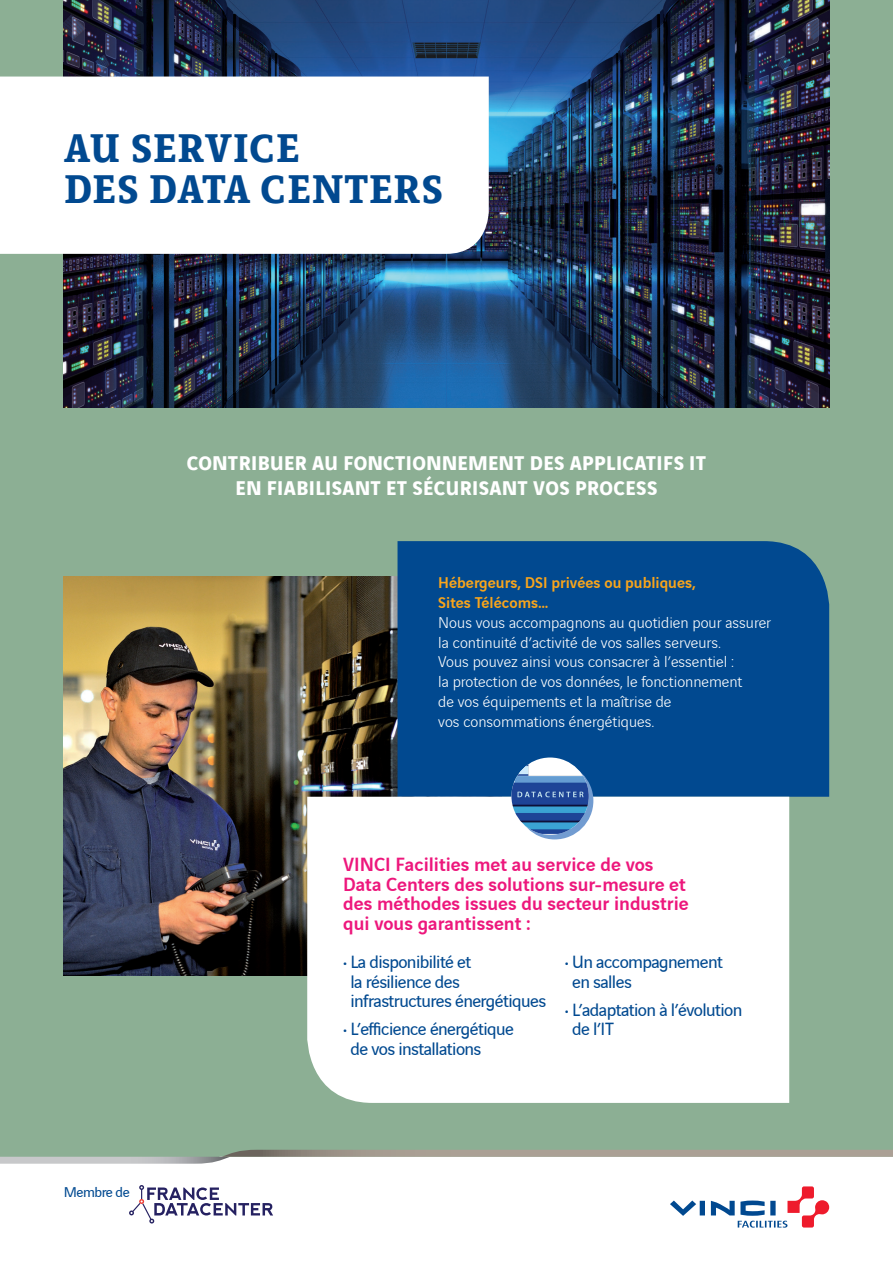
<style>
.page{position:relative;width:893px;height:1263px;background:#8caf94}
.page>*{position:absolute;margin:0;border:0;box-sizing:border-box;transform-origin:0 0}
.t1{font:700 42.3px/40.5px "Vinci Serif";letter-spacing:.02em;color:#014990}
.t2{font:700 21px/25.2px "Vinci Sans";letter-spacing:.02em;color:#fff;text-align:center}
.t3{font:500 20.25px/19.5px "Vinci Sans";color:#ed177c}
.t4{font:18.75px/19.5px "Vinci Sans";letter-spacing:-.03em;color:#014990}
.t5{font:300 16.5px/19.8px "Vinci Sans";color:#fff}
.t6{font:500 16.5px/19.8px "Vinci Sans";color:#f9a51b}
.t7{font:15px "Vinci Sans";letter-spacing:-.03em;color:#014990}
</style>
<div class="page">
<img style="left:64px;top:0;width:765px;height:407px">
<div style="left:0;top:1164px;width:893px;height:99px;background:#fff"></div>
<svg style="left:0;top:1150px;width:893px;height:14px;background:#c6c7c0"></svg>
<img style="left:64px;top:577px;width:333px;height:399px">
<svg style="left:670px;top:1186px;width:159px;height:41px;background:#dad0db"></svg>
<div style="left:0;top:77px;width:489px;height:177px;background:#fff"></div>
<div style="left:397px;top:541px;width:432px;height:256px;background:#014990"></div>
<div style="left:307px;top:797px;width:482px;height:306px;background:#fff"></div>
<div style="left:516px;top:762px;width:77px;height:77px;background:#729cd1;border-radius:50%"></div>
<img style="left:511px;top:757px;width:78px;height:78px;border-radius:39px">
<svg style="left:129px;top:1185px;width:144px;height:38px;background:#cecddb"></svg>
<p class="t1" style="left:64px;top:125px;width:380px">AU SERVICE<br>DES DATA CENTERS</p>
<p class="t2" style="left:187px;top:448px;width:521px">CONTRIBUER AU FONCTIONNEMENT DES APPLICATIFS IT<br>EN FIABILISANT ET SÉCURISANT VOS PROCESS</p>
<p class="t6" style="left:438px;top:571px;width:259px">Hébergeurs, DSI privées ou publiques,<br>Sites Télécoms…</p>
<p class="t5" style="left:438px;top:611px;width:334px">Nous vous accompagnons au quotidien pour assurer la continuité d’activité de vos salles serveurs.</p>
<p class="t5" style="left:438px;top:651px;width:306px">Vous pouvez ainsi vous consacrer à l’essentiel : la protection de vos données, le fonctionnement de vos équipements et la maîtrise de<br>vos consommations énergétiques.</p>
<p class="t7" style="left:64px;top:1181px;width:67px">Membre de</p>
<p class="t3" style="left:343px;top:853px;width:347px">VINCI Facilities met au service de vos Data Centers des solutions sur-mesure et des méthodes issues du secteur industrie qui vous garantissent :</p>
<p class="t4" style="left:350px;top:950px;width:197px;text-indent:-7px">• La disponibilité et<br>la résilience des infrastructures énergétiques</p>
<p class="t4" style="left:350px;top:1017px;width:165px;text-indent:-7px">• L’efficience énergétique de vos installations</p>
<p class="t4" style="left:572px;top:950px;width:152px;text-indent:-7px">• Un accompagnement en salles</p>
<p class="t4" style="left:572px;top:998px;width:172px;text-indent:-7px">• L’adaptation à l’évolution de l’IT</p>
</div>
